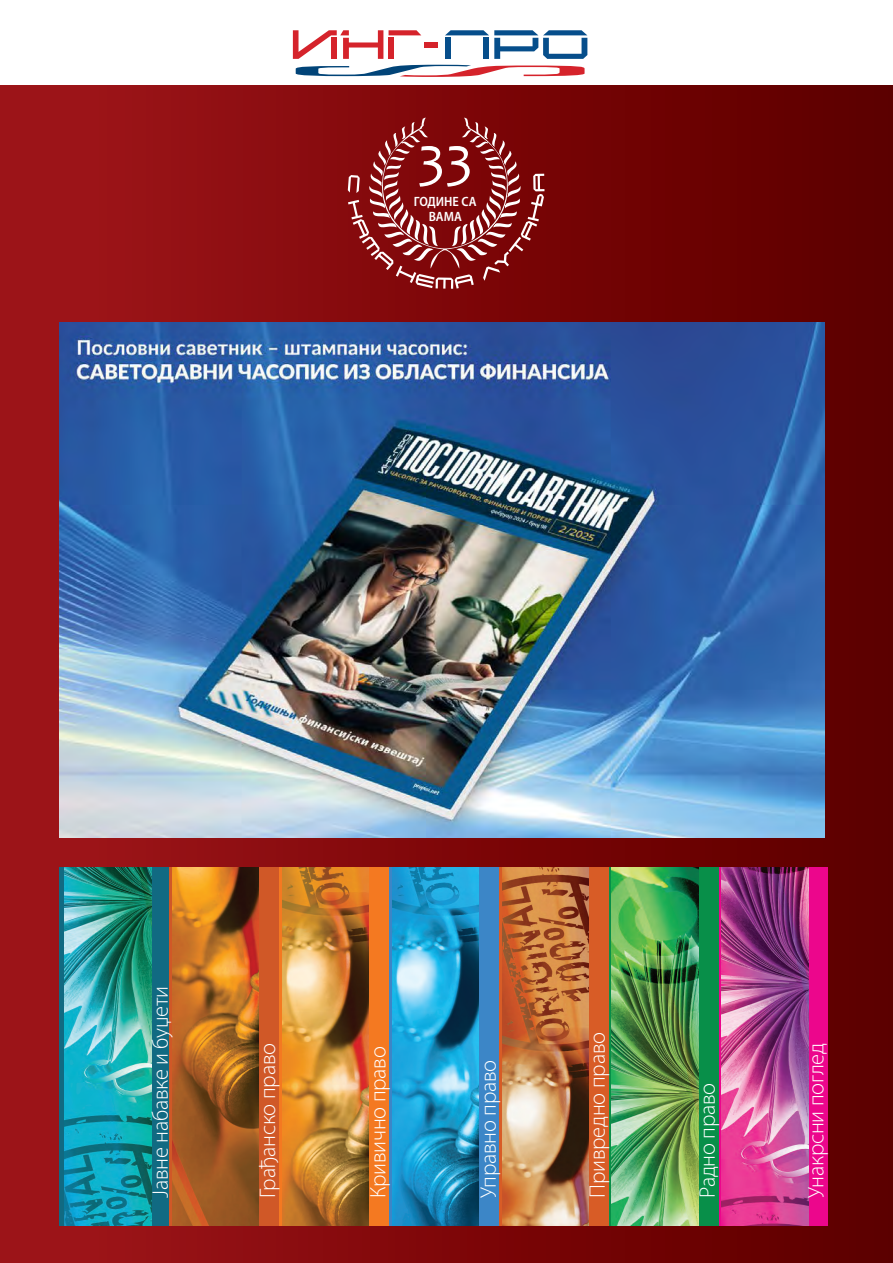
<style>
.page{position:relative;width:893px;height:1263px;background:#fff}
.page>*{position:absolute;margin:0;border:0;box-sizing:border-box;transform-origin:0 0}
.t1{font:57px "Candara";color:#fff}
.t2{font:300 22.5px "Myriad Pro";letter-spacing:-.01em;color:#fff}
.t3{font:600 semi-condensed 13.5px/15px "Myriad Pro";color:#fff;text-align:center}
</style>
<div class="page">
<div style="left:0;top:86px;width:893px;height:1177px;background:linear-gradient(to right,#a1151a,#5b0000)"></div>
<svg style="left:296px;top:65px;width:289px;height:12px"></svg>
<svg style="left:445px;top:30px;width:142px;height:29px"></svg>
<div style="left:424px;top:42px;width:13px;height:5px;background:#d5232b"></div>
<div style="left:389px;top:38px;width:5px;height:21px;background:#d5232b"></div>
<svg style="left:389px;top:30px;width:32px;height:5px"></svg>
<svg style="left:293px;top:30px;width:90px;height:29px"></svg>
<div style="left:718px;top:867px;width:109px;height:358px;background:#ec068c"></div>
<img style="left:722px;top:867px;width:86px;height:358px">
<div style="left:609px;top:867px;width:109px;height:358px;background:#088f49"></div>
<img style="left:612px;top:867px;width:86px;height:358px">
<div style="left:169px;top:867px;width:110px;height:358px;background:#d05827"></div>
<img style="left:173px;top:867px;width:86px;height:358px">
<div style="left:499px;top:867px;width:110px;height:358px;background:#d85c26"></div>
<img style="left:502px;top:867px;width:86px;height:358px">
<div style="left:279px;top:867px;width:110px;height:358px;background:#f47921"></div>
<img style="left:282px;top:867px;width:87px;height:358px">
<div style="left:60px;top:867px;width:109px;height:358px;background:#116a82"></div>
<img style="left:65px;top:867px;width:86px;height:358px">
<div style="left:389px;top:867px;width:110px;height:358px;background:#3c86c7"></div>
<img style="left:392px;top:867px;width:87px;height:358px">
<img style="left:60px;top:323px;width:765px;height:514px">
<svg style="left:348px;top:118px;width:196px;height:171px;background:#8f2729"></svg>
<h1 class="t1" style="left:418px;top:121px;width:57px">33</h1>
<p class="t3" style="left:414px;top:194px;width:64px">ГОДИНЕ СА<br>ВАМА</p>
<p class="t2" style="left:148px;top:1198px;width:213px;rotate:-90deg">Јавне набавке и буџети</p>
<p class="t2" style="left:255px;top:1198px;width:156px;rotate:-90deg">Грађанско право</p>
<p class="t2" style="left:365px;top:1198px;width:153px;rotate:-90deg">Кривично право</p>
<p class="t2" style="left:476px;top:1198px;width:140px;rotate:-90deg">Управно право</p>
<p class="t2" style="left:585px;top:1198px;width:167px;rotate:-90deg">Привредно право</p>
<p class="t2" style="left:695px;top:1198px;width:117px;rotate:-90deg">Радно право</p>
<p class="t2" style="left:803px;top:1198px;width:157px;rotate:-90deg">Унакрсни поглед</p>
</div>
